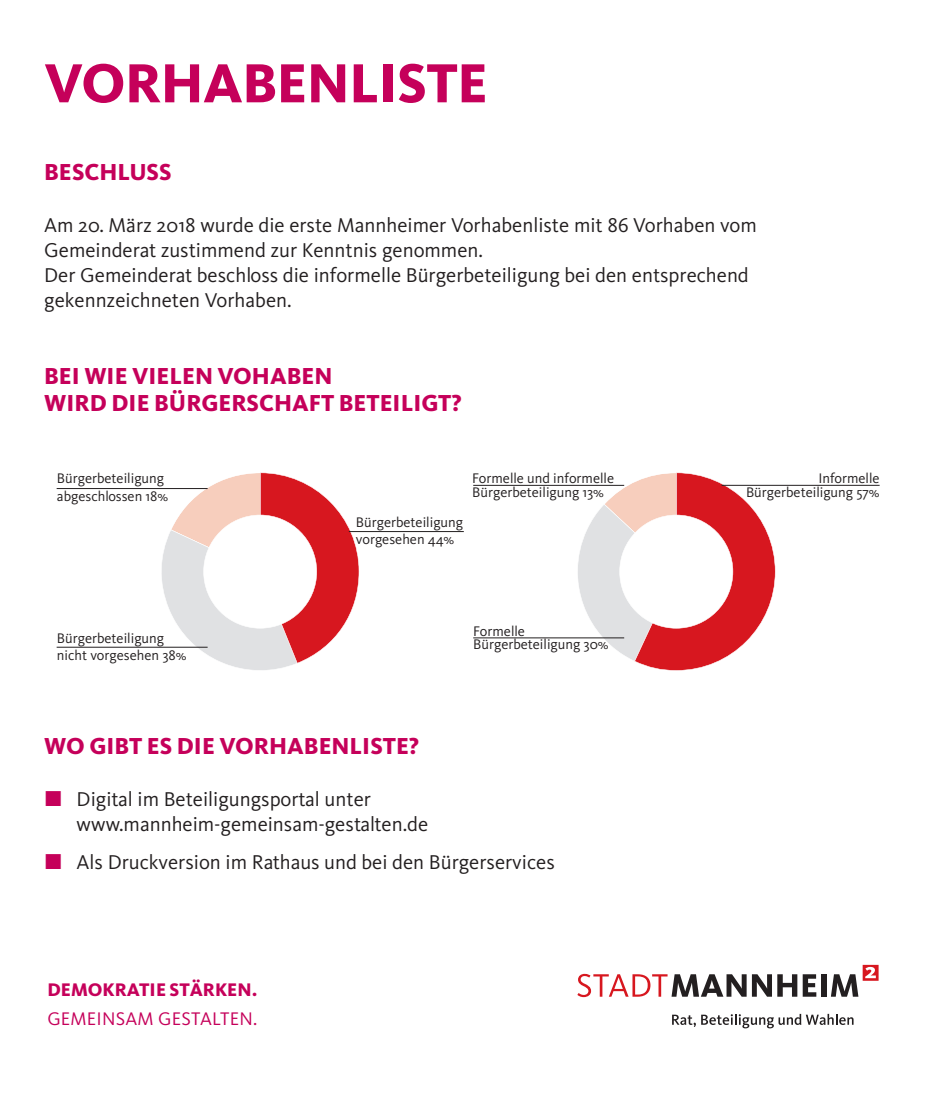
<style>
.page{position:relative;width:936px;height:1106px;background:#fff}
.page>*{position:absolute;margin:0;border:0;box-sizing:border-box;transform-origin:0 0}
.t1{font:800 57px "Kievit";letter-spacing:-.01em;color:#c5005a}
.t2{font:800 24px/27px "Kievit";color:#c5005a}
.t3{font:20.7px/24.8px "Kievit";color:#231f20}
.t4{font:18.9px "Kievit";letter-spacing:.01em;color:#c5005a}
.t5{font:800 18.9px "Kievit";color:#c5005a}
.t6{font:14.4px/17.3px "Kievit";color:#231f20}
</style>
<div class="page">
<svg style="left:563px;top:472px;width:212px;height:198px"></svg>
<svg style="left:158px;top:472px;width:201px;height:198px"></svg>
<hr style="left:57px;top:488px;width:150px;height:1px;background:#231f20">
<hr style="left:349px;top:531px;width:115px;height:1px;background:#231f20">
<hr style="left:57px;top:646px;width:150px;height:1px;background:#231f20">
<hr style="left:473px;top:485px;width:151px;height:1px;background:#231f20">
<hr style="left:473px;top:637px;width:151px;height:1px;background:#231f20">
<hr style="left:721px;top:485px;width:158px;height:1px;background:#231f20">
<svg style="left:672px;top:1014px;width:23px;height:12px"></svg>
<svg style="left:701px;top:1013px;width:152px;height:15px"></svg>
<div style="left:821px;top:974px;width:5px;height:22px;background:#231f20"></div>
<svg style="left:831px;top:964px;width:47px;height:32px"></svg>
<svg style="left:577px;top:973px;width:239px;height:24px"></svg>
<h1 class="t1" style="left:44px;top:49px;width:445px">VORHABENLISTE</h1>
<p class="t2" style="left:44px;top:158px;width:129px">BESCHLUSS</p>
<p class="t3" style="left:44px;top:213px;width:714px">Am 20. März 2018 wurde die erste Mannheimer Vorhabenliste mit 86 Vorhaben vom Gemeinderat zustimmend zur Kenntnis genommen.<br>Der Gemeinderat beschloss die informelle Bürgerbeteiligung bei den entsprechend gekennzeichneten Vorhaben.</p>
<p class="t2" style="left:44px;top:362px;width:419px">BEI WIE VIELEN VOHABEN<br>WIRD DIE BÜRGERSCHAFT BETEILIGT?</p>
<p class="t6" style="left:57px;top:470px;width:113px">Bürgerbeteiligung abgeschlossen 18%</p>
<p class="t6" style="left:356px;top:514px;width:109px">Bürgerbeteiligung vorgesehen 44%</p>
<p class="t6" style="left:472px;top:472px;width:143px;line-height:13.5px">Formelle und informelle<br>Bürgerbeteiligung 13%</p>
<p class="t6" style="left:57px;top:629px;width:131px">Bürgerbeteiligung nicht vorgesehen 38%</p>
<p class="t6" style="left:473px;top:624px;width:137px;line-height:13.5px">Formelle<br>Bürgerbeteiligung 30%</p>
<p class="t2" style="left:44px;top:732px;width:376px">WO GIBT ES DIE VORHABENLISTE?</p>
<p class="t3" style="left:77px;top:787px;width:353px">Digital im Beteiligungsportal unter www.mannheim-gemeinsam-gestalten.de</p>
<p class="t3" style="left:77px;top:850px;width:479px">Als Druckversion im Rathaus und bei den Bürgerservices</p>
<p class="t5" style="left:47px;top:978px;width:211px">DEMOKRATIE STÄRKEN.</p>
<p class="t4" style="left:47px;top:1008px;width:211px">GEMEINSAM GESTALTEN.</p>
<p class="t6" style="left:746px;top:472px;width:135px;line-height:13.5px;text-align:right">Informelle<br>Bürgerbeteiligung 57%</p>
</div>
